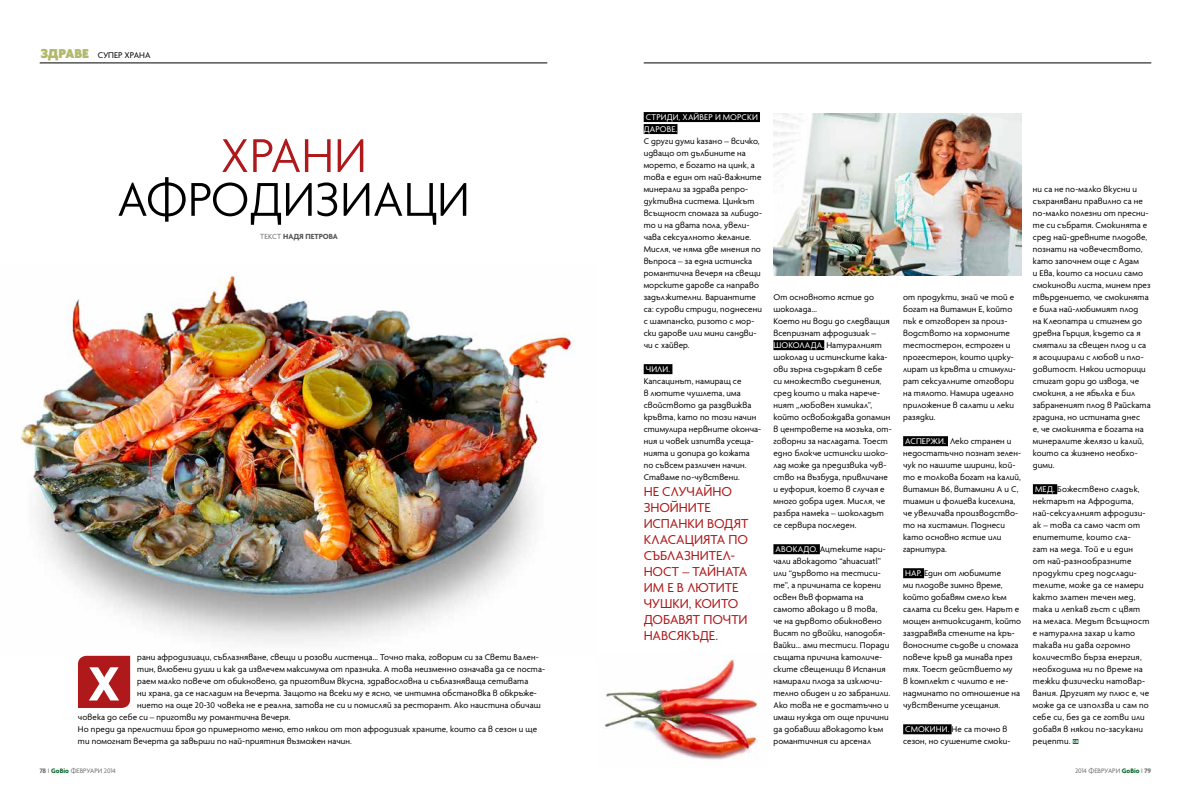
<style>
.page{position:relative;width:1191px;height:794px;background:#fff}
.page>*{position:absolute;margin:0;border:0;box-sizing:border-box;transform-origin:0 0}
.t1{font:700 52px "Agenda Bg";color:#fff}
.t2{font:300 51.3px "Agenda Bg";color:#000}
.t3{font:300 51.3px "Agenda Bg";color:#af191b}
.t4{font:14px/16px "Agenda Bg";letter-spacing:.04em;color:#af191b}
.t5{font:900 14px "Agenda Bg";letter-spacing:-.005em;color:#b2b96d}
.t6{font:9px/12px "Agenda Bg";letter-spacing:.015em;color:#000}
.t7{font:9px "Agenda Bg";letter-spacing:.005em;color:#fff}
.t8{font:300 8px "Agenda Bg";color:#575756}
.t9{font:700 8px "Agenda Bg";color:#575756}
.t10{font:7px "Agenda Bg";color:#706f6f}
.s1{font-weight:400;font-size:9px;color:#000}
.s2{font-weight:700}
.s3{color:#fff}
.s4{font-weight:700;color:#0c662f}
</style>
<div class="page">
<img style="left:21px;top:275px;width:554px;height:382px">
<img style="left:604px;top:656px;width:155px;height:104px">
<hr style="left:40px;top:63px;width:507px;height:1px;background:#000">
<hr style="left:643px;top:63px;width:508px;height:1px;background:#000">
<div style="left:643px;top:112px;width:117px;height:10px;background:#000"></div>
<div style="left:643px;top:124px;width:34px;height:10px;background:#000"></div>
<div style="left:643px;top:364px;width:29px;height:10px;background:#000"></div>
<div style="left:773px;top:340px;width:51px;height:10px;background:#000"></div>
<div style="left:773px;top:544px;width:47px;height:10px;background:#000"></div>
<div style="left:903px;top:436px;width:45px;height:10px;background:#000"></div>
<div style="left:903px;top:568px;width:21px;height:10px;background:#000"></div>
<div style="left:903px;top:724px;width:48px;height:10px;background:#000"></div>
<div style="left:78px;top:656px;width:52px;height:52px;background:#af191b"></div>
<div style="left:1033px;top:484px;width:24px;height:10px;background:#000"></div>
<svg style="left:1072px;top:739px;width:6px;height:5px"></svg>
<img style="left:773px;top:114px;width:248px;height:162px">
<h3 class="t5" style="left:40px;top:45px;width:64px">здраве <span class="s1">супер</span></h3>
<p class="t6" style="left:125px;top:49px;width:7px">храна</p>
<h2 class="t3" style="left:220px;top:127px;width:148px">Храни</h2>
<h2 class="t2" style="left:117px;top:170px;width:354px">афродизиаци</h2>
<p class="t8" style="left:260px;top:232px;width:35px">Текст <span class="s2">Надя</span></p>
<p class="t9" style="left:305px;top:231px;width:11px">Петрова</p>
<p class="t6" style="left:137px;top:651px;width:403px">рани афродизиаци, съблазняване, свещи и розови листенца… Точно така, говорим си за Свети Вален-</p>
<p class="t6" style="left:137px;top:663px;width:409px">тин, влюбени души и как да извлечем максимума от празника. А това неизменно означава да се поста-</p>
<p class="t6" style="left:137px;top:675px;width:392px">раем малко повече от обикновено, да приготвим вкусна, здравословна и съблазняваща сетивата</p>
<p class="t6" style="left:137px;top:687px;width:401px">ни храна, да се насладим на вечерта. Защото на всеки му е ясно, че интимна обстановка в обкръже-</p>
<p class="t6" style="left:137px;top:699px;width:405px">нието на още 20-30 човека не е реална, затова не си и помисляй за ресторант. Ако наистина обичаш</p>
<p class="t6" style="left:78px;top:711px;width:214px">човека до себе си – приготви му романтична вечеря.</p>
<p class="t6" style="left:78px;top:723px;width:461px">Но преди да прелистиш броя до примерното меню, ето някои от топ афродизиак храните, които са в сезон и ще</p>
<p class="t6" style="left:78px;top:735px;width:275px">ти помогнат вечерта да завърши по най-приятния възможен начин.</p>
<h1 class="t1" style="left:87px;top:653px;width:32px">Х</h1>
<p class="t7" style="left:646px;top:112px;width:12px">Стриди</p>
<p class="t7" style="left:678px;top:112px;width:10px">, хайвер</p>
<p class="t7" style="left:715px;top:112px;width:15px">и морски</p>
<p class="t7" style="left:643px;top:124px;width:7px">дарове</p>
<p class="t7" style="left:676px;top:124px;width:3px">.</p>
<p class="t6" style="left:643px;top:135px;width:120px">С други думи казано – всичко, идващо от дълбините на морето, е богато на цинк, а това е един от най-важните минерали за здрава репро&shy;дуктивна система. Цинкът всъщност спомага за либидо&shy;то и на двата пола, увели&shy;чава сексуалното желание.<br>Мисля, че няма две мнения по въпроса – за една истинска романтична вечеря на свещи морските дарове са направо задължителни. Вариантите са: сурови стриди, поднесени с шампанско, ризото с мор&shy;ски дарове или мини сандви&shy;чи с хайвер.</p>
<p class="t7" style="left:646px;top:364px;width:7px">Чили</p>
<p class="t7" style="left:668px;top:364px;width:3px">.</p>
<p class="t6" style="left:643px;top:375px;width:119px">Капсацинът, намиращ се<br>в лютите чушлета, има свойството да раздвижва кръвта, като по този начин стимулира нервните оконча&shy;ния и човек изпитва усеща&shy;нията и допира до кожата по съвсем различен начин.<br>Ставаме по-чувствени.</p>
<h3 class="t4" style="left:643px;top:483px;width:62px">Не случайно знойните<br>испанки</h3>
<h3 class="t4" style="left:707px;top:515px;width:10px">водят</h3>
<h3 class="t4" style="left:643px;top:531px;width:10px">класацията</h3>
<h3 class="t4" style="left:728px;top:531px;width:10px">по</h3>
<h3 class="t4" style="left:643px;top:547px;width:26px">съблазнител</h3>
<h3 class="t4" style="left:730px;top:547px;width:6px">-</h3>
<h3 class="t4" style="left:643px;top:563px;width:10px">ност</h3>
<h3 class="t4" style="left:643px;top:563px;width:58px;text-indent:39px">– тайната им евлютите чушки</h3>
<h3 class="t4" style="left:689px;top:595px;width:16px">, които</h3>
<h3 class="t4" style="left:643px;top:611px;width:10px">добавят</h3>
<h3 class="t4" style="left:703px;top:611px;width:37px">почти</h3>
<h3 class="t4" style="left:643px;top:627px;width:9px">навсяк</h3>
<h3 class="t4" style="left:692px;top:627px;width:28px">ъде.</h3>
<p class="t6" style="left:773px;top:291px;width:118px">От основното ястие до шоколада…<br>Което ни води до следващия всепризнат афродизиак –</p>
<p class="t7" style="left:773px;top:340px;width:8px">шоколада</p>
<p class="t6" style="left:773px;top:339px;width:120px;text-indent:49px"><span class="s3">.</span> Натуралният шоколад и истинските кака&shy;ови зърна съдържат в себе си множество съединения, сред които и така нарече&shy;ният „любовен химикал”, който освобождава допамин в центровете на мозъка, от&shy;говорни за насладата. Тоест едно блокче истински шоко&shy;лад може да предизвика чув&shy;ство на възбуда, привличане и еуфория, което в случая е много добра идея. Мисля, че разбра намека – шоколадът се сервира последен.</p>
<p class="t7" style="left:775px;top:544px;width:13px">Авокадо</p>
<p class="t6" style="left:773px;top:543px;width:118px;text-indent:43px"><span class="s3">.</span> Ацтеките нари&shy;чали авокадото “ahuacuatl” или “дървото на тестиси&shy;те”, а причината се корени освен във формата на самото авокадо и в това,<br>че на дървото обикновено висят по двойки, наподобя&shy;вайки… ами тестиси. Поради същата причина католиче&shy;ските свещеници в Испания намирали плода за изключи&shy;телно обиден и го забранили.<br>Ако това не е достатъчно и имаш нужда от още причини да добавиш авокадото към романтичния си арсенал</p>
<p class="t6" style="left:903px;top:291px;width:114px">от продукти, знай че той е богат на витамин Е, който пък е отговорен за произ&shy;водството на хормоните тестостерон, естроген и прогестерон, които цирку&shy;лират из кръвта и стимули&shy;рат сексуалните отговори на тялото. Намира идеално приложение в салати и леки разядки.</p>
<p class="t7" style="left:905px;top:436px;width:12px">Аспержи</p>
<p class="t6" style="left:903px;top:435px;width:119px;text-indent:41px"><span class="s3">.</span> Леко странен и недостатъчно познат зелен&shy;чук по нашите ширини, кой&shy;то е толкова богат на калий, витамин B6, витамини А и С, тиамин и фолиева киселина, че увеличава производство&shy;то на хистамин. Поднеси като основно ястие или гарнитура.</p>
<p class="t6" style="left:903px;top:567px;width:120px"><span class="s3">Нар.</span> Един от любимите<br>ми плодове зимно време, който добавям смело към салата си всеки ден. Нарът е мощен антиоксидант, който заздравява стените на кръ&shy;воносните съдове и спомага повече кръв да минава през тях. Тоест действието му<br>в комплект с чилито е не&shy;надминато по отношение на чувствените усещания.</p>
<p class="t7" style="left:905px;top:724px;width:13px">Смокини</p>
<p class="t6" style="left:903px;top:723px;width:109px;text-indent:45px"><span class="s3">.</span> Не са точно в сезон, но сушените смоки-</p>
<p class="t6" style="left:1033px;top:183px;width:119px">ни са не по-малко вкусни и съхранявани правилно са не по-малко полезни от пресни&shy;те си събратя. Смокинята е сред най-древните плодове, познати на човечеството, като започнем още с Адам<br>и Ева, които са носили само смокинови листа, минем през твърдението, че смокинята е била най-любимият плод<br>на Клеопатра и стигнем до древна Гърция, където са я смятали за свещен плод и са я асоциирали с любов и пло&shy;довитост. Някои историци стигат дори до извода, че смокиня, а не ябълка е бил забраненият плод в Райската градина, но истината днес<br>е, че смокинята е богата на минералите желязо и калий, които са жизнено необхо&shy;дими.</p>
<p class="t6" style="left:1033px;top:483px;width:118px"><span class="s3">Мед.</span> Божествено сладък, нектарът на Афродита, най-сексуалният афродизи&shy;ак – това са само част от епитетите, които сла-<br>гат на меда. Той е и един<br>от най-разнообразните продукти сред подслади&shy;телите, може да се намери както златен течен мед, така и лепкав гъст с цвят на меласа. Медът всъщност е натурална захар и като такава ни дава огромно количество бърза енергия, необходима ни по време на тежки физически натовар&shy;вания. Другият му плюс е, че може да се използва и сам по себе си, без да се готви или добавя в някои по-засукани рецепти.</p>
<p class="t10" style="left:40px;top:767px;width:78px"><span class="s2">78</span> І <span class="s4">GoBio</span> ФЕВРУАРИ 2014</p>
<p class="t10" style="left:1075px;top:767px;width:78px">2014 ФЕВРУАРИ <span class="s4">GoBio</span> І <span class="s2">79</span></p>
</div>
